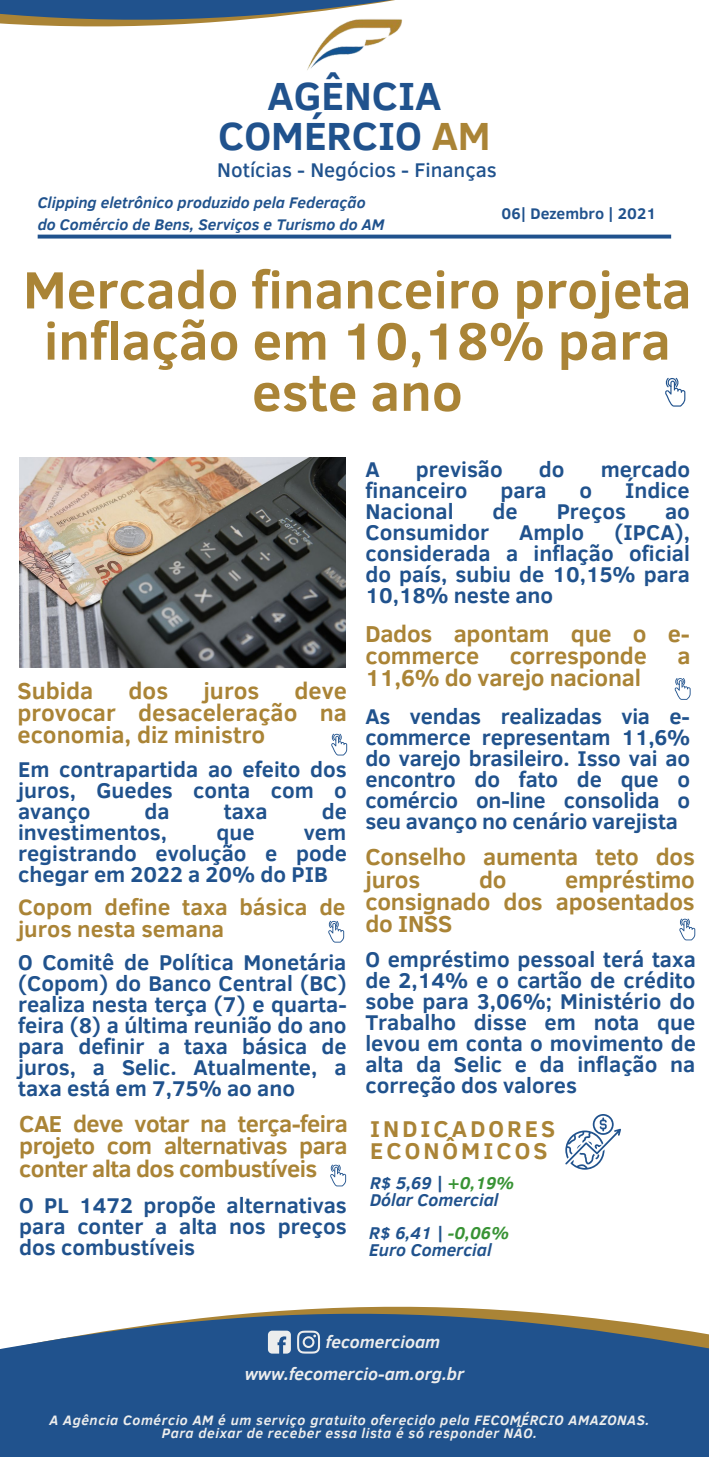
<style>
.page{position:relative;width:709px;height:1457px;background:#fff}
.page>*{position:absolute;margin:0;border:0;box-sizing:border-box;transform-origin:0 0}
.t1{font:700 53.38px/51.2px "Clear Sans";color:#aa8436;text-align:center}
.t2{font:700 40.25px "Clear Sans";color:#20528d}
.t3{font:700 23.62px/22.3px "Clear Sans";letter-spacing:-.01em;color:#aa8436;text-align:justify}
.t4{font:700 23.45px "Clear Sans";letter-spacing:.135em;color:#aa8436}
.t5{font:700 22.75px/21.7px "Clear Sans";color:#aa8436}
.t6{font:700 21.88px/21px "Clear Sans";color:#20528d;text-align:justify}
.t7{font:500 20.3px "Clear Sans";color:#20528d}
.t8{font:italic 700 17.5px "Clear Sans";color:#20528d}
.t9{font:italic 700 17.5px "Clear Sans";color:#eceded}
.t10{font:italic 700 15.75px "Clear Sans";color:#20528d}
.t11{font:700 15.75px "Clear Sans";color:#20528d}
.t12{font:italic 700 14px "Clear Sans";letter-spacing:.04em;color:#eceded}
.s1{color:#aa8436}
.s2{color:#389334}
</style>
<div class="page">
<svg style="left:38px;top:235px;width:633px;height:4px;background:#396599"></svg>
<svg style="left:0;top:1306px;width:709px;height:151px;background:#396393"></svg>
<svg style="left:0;top:0;width:395px;height:27px"></svg>
<svg style="left:268px;top:1331px;width:23px;height:23px"></svg>
<svg style="left:297px;top:1331px;width:23px;height:22px"></svg>
<svg style="left:330px;top:1164px;width:16px;height:22px"></svg>
<svg style="left:565px;top:1114px;width:56px;height:56px"></svg>
<img style="left:302px;top:13px;width:101px;height:57px">
<svg style="left:665px;top:377px;width:20px;height:30px"></svg>
<svg style="left:331px;top:733px;width:16px;height:22px"></svg>
<svg style="left:674px;top:678px;width:16px;height:22px"></svg>
<svg style="left:679px;top:918px;width:16px;height:22px"></svg>
<svg style="left:328px;top:920px;width:16px;height:23px"></svg>
<img style="left:19px;top:458px;width:326px;height:209px">
<p class="t2" style="left:267px;top:67px;width:175px">AGÊNCIA</p>
<p class="t2" style="left:218px;top:107px;width:274px">COMÉRCIO <span class="s1">AM</span></p>
<p class="t7" style="left:217px;top:155px;width:281px">Notícias - Negócios - Finanças</p>
<p class="t10" style="left:38px;top:191px;width:329px">Clipping eletrônico produzido pela Federação</p>
<p class="t10" style="left:38px;top:213px;width:348px">do Comércio de Bens, Serviços e Turismo do AM</p>
<p class="t11" style="left:501px;top:202px;width:156px">06| Dezembro | 2021</p>
<p class="t1" style="left:23px;top:261px;width:670px">Mercado financeiro projeta inflação em 10,18% para este ano</p>
<p class="t3" style="left:17px;top:678px;width:77px">Subida</p>
<p class="t3" style="left:129px;top:678px;width:41px">dos</p>
<p class="t3" style="left:203px;top:678px;width:57px">juros</p>
<p class="t3" style="left:17px;top:678px;width:331px;text-indent:277px">deve provocar desaceleração na economia, diz ministro</p>
<p class="t6" style="left:18px;top:758px;width:330px">Em contrapartida ao efeito dos juros, Guedes conta com o avanço</p>
<p class="t6" style="left:145px;top:800px;width:27px">da</p>
<p class="t6" style="left:224px;top:800px;width:45px">taxa</p>
<p class="t6" style="left:322px;top:800px;width:27px">de</p>
<p class="t6" style="left:18px;top:821px;width:150px">investimentos,</p>
<p class="t6" style="left:216px;top:821px;width:40px">que</p>
<p class="t6" style="left:18px;top:821px;width:330px;text-indent:286px">vem registrando evolução e pode chegar em 2022 a 20% do PIB</p>
<p class="t5" style="left:18px;top:895px;width:329px">Copom define taxa básica de juros nesta semana</p>
<p class="t6" style="left:18px;top:950px;width:330px">O Comitê de Política Monetária (Copom) do Banco Central (BC) realiza nesta terça (7) e quarta&shy;feira (8) a última reunião do ano para definir a taxa básica de juros, a Selic. Atualmente, a taxa está em 7,75% ao ano</p>
<p class="t3" style="left:19px;top:1111px;width:330px">CAE deve votar na terça-feira projeto com alternativas para conter alta dos combustíveis</p>
<p class="t6" style="left:19px;top:1194px;width:329px">O PL 1472 propõe alternativas para conter a alta nos preços dos combustíveis</p>
<p class="t6" style="left:365px;top:458px;width:16px">A</p>
<p class="t6" style="left:416px;top:458px;width:88px">previsão</p>
<p class="t6" style="left:539px;top:458px;width:27px">do</p>
<p class="t6" style="left:601px;top:458px;width:91px">mercado</p>
<p class="t6" style="left:365px;top:479px;width:104px">financeiro</p>
<p class="t6" style="left:500px;top:479px;width:48px">para</p>
<p class="t6" style="left:579px;top:479px;width:14px">o</p>
<p class="t6" style="left:625px;top:479px;width:66px">Índice</p>
<p class="t6" style="left:365px;top:500px;width:90px">Nacional</p>
<p class="t6" style="left:492px;top:500px;width:27px">de</p>
<p class="t6" style="left:557px;top:500px;width:71px">Preços</p>
<p class="t6" style="left:665px;top:500px;width:26px">ao</p>
<p class="t6" style="left:365px;top:521px;width:125px">Consumidor</p>
<p class="t6" style="left:519px;top:521px;width:66px">Amplo</p>
<p class="t6" style="left:365px;top:521px;width:326px;text-indent:249px">(IPCA), considerada a inflação oficial do país, subiu de 10,15% para 10,18% neste ano</p>
<p class="t3" style="left:365px;top:621px;width:326px">Dados apontam que o e&shy;commerce</p>
<p class="t3" style="left:510px;top:643px;width:139px">corresponde</p>
<p class="t3" style="left:677px;top:643px;width:15px">a</p>
<p class="t3" style="left:365px;top:666px;width:277px">11,6% do varejo nacional</p>
<p class="t6" style="left:365px;top:704px;width:326px">As vendas realizadas via e&shy;commerce representam 11,6% do varejo brasileiro. Isso vai ao encontro do fato de que o comércio on-line consolida o seu avanço no cenário varejista</p>
<p class="t3" style="left:365px;top:845px;width:331px">Conselho aumenta teto dos juros</p>
<p class="t3" style="left:365px;top:867px;width:331px;text-indent:200px">empréstimo consignado dos aposentados do INSS</p>
<p class="t3" style="left:479px;top:867px;width:29px">do</p>
<p class="t6" style="left:365px;top:948px;width:332px">O empréstimo pessoal terá taxa de 2,14% e o cartão de crédito sobe para 3,06%; Ministério do Trabalho disse em nota que levou em conta o movimento de alta da Selic e da inflação na correção dos valores</p>
<p class="t4" style="left:370px;top:1112px;width:186px">INDICADORES</p>
<p class="t4" style="left:370px;top:1134px;width:179px">ECONÔMICOS</p>
<p class="t8" style="left:370px;top:1171px;width:146px">R$ 5,69 | <span class="s2">+0,19%</span></p>
<p class="t8" style="left:370px;top:1187px;width:130px">Dólar Comercial</p>
<p class="t8" style="left:369px;top:1220px;width:141px">R$ 6,41 | <span class="s2">-0,06%</span></p>
<p class="t8" style="left:369px;top:1237px;width:124px">Euro Comercial</p>
<p class="t9" style="left:326px;top:1329px;width:116px">fecomercioam</p>
<p class="t9" style="left:245px;top:1361px;width:221px">www.fecomercio-am.org.br</p>
<p class="t12" style="left:49px;top:1409px;width:601px">A Agência Comércio AM é um serviço gratuito oferecido pela FECOMÉRCIO AMAZONAS.</p>
<p class="t12" style="left:162px;top:1423px;width:377px">Para deixar de receber essa lista é só responder NÃO.</p>
</div>
